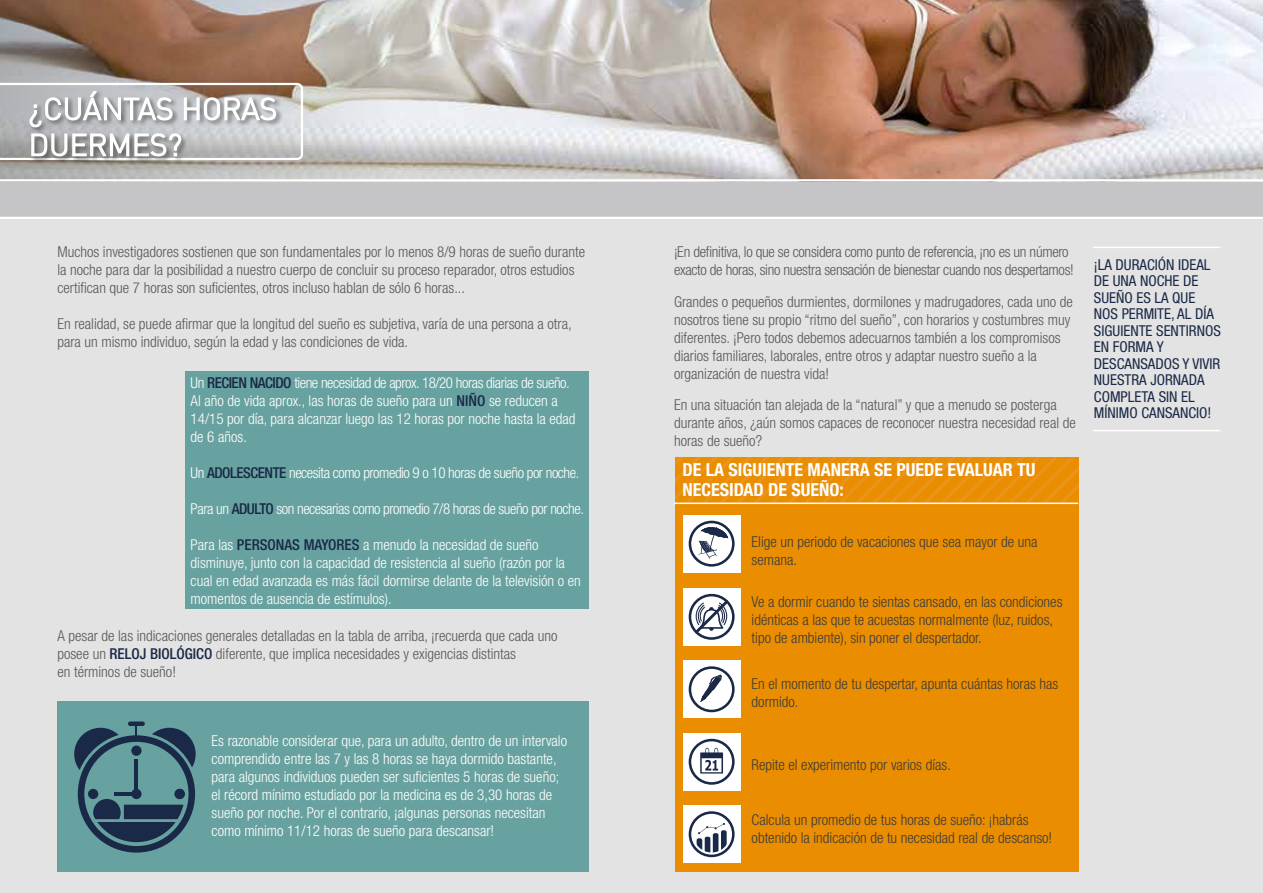
<style>
.page{position:relative;width:1263px;height:893px;background:#e3e3e3}
.page>*{position:absolute;margin:0;border:0;box-sizing:border-box;transform-origin:0 0}
.t1{font:700 condensed 18px/20.2px "Helvetica Neue LT Std";color:#fff}
.t2{font:300 condensed 15px/18px "Helvetica Neue LT Std";color:#575756}
.t3{font:300 condensed 15px/18px "Helvetica Neue LT Std";color:#fff}
.t4{font:300 condensed 15px/18px "Helvetica Neue LT Std";color:#3c3c3b}
.t5{font:condensed 15px/16.5px "Helvetica Neue LT Std";color:#192947}
.t6{font:300 condensed 15px/18px "Helvetica Neue LT Std";letter-spacing:-.02em;color:#575756}
.t7{font:300 condensed 15px "Helvetica Neue LT Std";letter-spacing:-.03em;color:#fff}
.s1{font-weight:500;color:#192947}
</style>
<div class="page">
<svg style="left:0;top:181px;width:1263px;height:38px;background:#c9c8cb"></svg>
<img style="left:398px;top:0;width:865px;height:179px">
<svg style="left:0;top:0;width:398px;height:179px;background:#aa988c"></svg>
<div style="left:57px;top:702px;width:532px;height:170px;background:#68a2a0"></div>
<div style="left:185px;top:371px;width:404px;height:237px;background:#68a2a0"></div>
<svg style="left:74px;top:725px;width:122px;height:128px"></svg>
<div style="left:128px;top:721px;width:17px;height:5px;background:#192947;border-radius:2px"></div>
<div style="left:675px;top:457px;width:404px;height:415px;background:#ea8d00"></div>
<svg style="left:675px;top:457px;width:404px;height:46px"></svg>
<div style="left:683px;top:516px;width:57px;height:57px;background:#fff"></div>
<div style="left:683px;top:588px;width:57px;height:57px;background:#fff"></div>
<div style="left:683px;top:661px;width:57px;height:57px;background:#fff"></div>
<div style="left:683px;top:733px;width:57px;height:57px;background:#fff"></div>
<div style="left:683px;top:805px;width:57px;height:58px;background:#fff"></div>
<svg style="left:689px;top:521px;width:46px;height:46px"></svg>
<svg style="left:689px;top:739px;width:46px;height:46px"></svg>
<svg style="left:689px;top:666px;width:46px;height:46px"></svg>
<svg style="left:689px;top:811px;width:46px;height:46px"></svg>
<svg style="left:689px;top:594px;width:46px;height:46px"></svg>
<hr style="left:0;top:179px;width:1263px;height:2px;background:#fff">
<hr style="left:674px;top:503px;width:404px;height:1px;background:#fff">
<hr style="left:1093px;top:247px;width:127px;height:1px;background:#fff">
<hr style="left:1093px;top:430px;width:127px;height:1px;background:#fff">
<div style="left:28px;top:89px;width:256px;height:75px;background:#000;opacity:.5"></div>
<svg style="left:0;top:83px;width:303px;height:77px;background:#bfbebe"></svg>
<p class="t6" style="left:674px;top:243px;width:401px">¡En definitiva, lo que se considera como punto de referencia, ¡no es un número exacto de horas, sino nuestra sensación de bienestar cuando nos despertamos!</p>
<p class="t2" style="left:674px;top:292px;width:400px">Grandes o pequeños durmientes, dormilones y madrugadores, cada uno de nosotros tiene su propio “ritmo del sueño”, con horarios y costumbres muy diferentes. ¡Pero todos debemos adecuarnos también a los compromisos diarios familiares, laborales, entre otros y adaptar nuestro sueño a la organización de nuestra vida!</p>
<p class="t2" style="left:674px;top:396px;width:403px">En una situación tan alejada de la “natural” y que a menudo se posterga durante años, ¿aún somos capaces de reconocer nuestra necesidad real de horas de sueño?</p>
<p class="t2" style="left:57px;top:243px;width:529px">Muchos investigadores sostienen que son fundamentales por lo menos 8/9 horas de sueño durante la noche para dar la posibilidad a nuestro cuerpo de concluir su proceso reparador, otros estudios certifican que 7 horas son suficientes, otros incluso hablan de sólo 6 horas...</p>
<p class="t2" style="left:57px;top:315px;width:516px">En realidad, se puede afirmar que la longitud del sueño es subjetiva, varía de una persona a otra, para un mismo individuo, según la edad y las condiciones de vida.</p>
<p class="t3" style="left:191px;top:374px;width:386px">Un <span class="s1">RECIEN NACIDO</span> tiene necesidad de aprox. 18/20 horas diarias de sueño.<br>Al año de vida aprox., las horas de sueño para un <span class="s1">NIÑO</span> se reducen a 14/15 por día, para alcanzar luego las 12 horas por noche hasta la edad de 6 años.</p>
<p class="t7" style="left:191px;top:464px;width:390px">Un <span class="s1">ADOLESCENTE</span> necesita como promedio 9 o 10 horas de sueño por noche.</p>
<p class="t7" style="left:191px;top:500px;width:395px">Para un <span class="s1">ADULTO</span> son necesarias como promedio 7/8 horas de sueño por noche.</p>
<p class="t3" style="left:191px;top:536px;width:392px">Para las <span class="s1">PERSONAS MAYORES</span> a menudo la necesidad de sueño disminuye, junto con la capacidad de resistencia al sueño (razón por la cual en edad avanzada es más fácil dormirse delante de la televisión o en momentos de ausencia de estímulos).</p>
<p class="t4" style="left:752px;top:533px;width:287px">Elige un periodo de vacaciones que sea mayor de una semana.</p>
<p class="t1" style="left:682px;top:459px;width:354px">DE LA SIGUIENTE MANERA SE PUEDE EVALUAR TU<br>NECESIDAD DE SUEÑO:</p>
<p class="t4" style="left:752px;top:593px;width:312px">Ve a dormir cuando te sientas cansado, en las condiciones idénticas a las que te acuestas normalmente (luz, ruidos, tipo de ambiente), sin poner el despertador.</p>
<p class="t4" style="left:752px;top:674px;width:308px">En el momento de tu despertar, apunta cuántas horas has dormido.</p>
<p class="t2" style="left:57px;top:626px;width:502px">A pesar de las indicaciones generales detalladas en la tabla de arriba, ¡recuerda que cada uno posee un <span class="s1">RELOJ BIOLÓGICO</span> diferente, que implica necesidades y exigencias distintas<br>en términos de sueño!</p>
<p class="t3" style="left:212px;top:732px;width:357px">Es razonable considerar que, para un adulto, dentro de un intervalo comprendido entre las 7 y las 8 horas se haya dormido bastante, para algunos individuos pueden ser suficientes 5 horas de sueño; el récord mínimo estudiado por la medicina es de 3,30 horas de sueño por noche. Por el contrario, ¡algunas personas necesitan como mínimo 11/12 horas de sueño para descansar!</p>
<p class="t4" style="left:752px;top:756px;width:201px">Repite el experimento por varios días.</p>
<p class="t4" style="left:752px;top:810px;width:302px">Calcula un promedio de tus horas de sueño: ¡habrás obtenido la indicación de tu necesidad real de descanso!</p>
<p class="t5" style="left:1094px;top:256px;width:128px">¡LA DURACIÓN IDEAL<br>DE UNA NOCHE DE<br>SUEÑO ES LA QUE<br>NOS PERMITE, AL DÍA<br>SIGUIENTE SENTIRNOS<br>EN FORMA Y<br>DESCANSADOS Y VIVIR<br>NUESTRA JORNADA<br>COMPLETA SIN EL<br>MÍNIMO CANSANCIO!</p>
</div>
